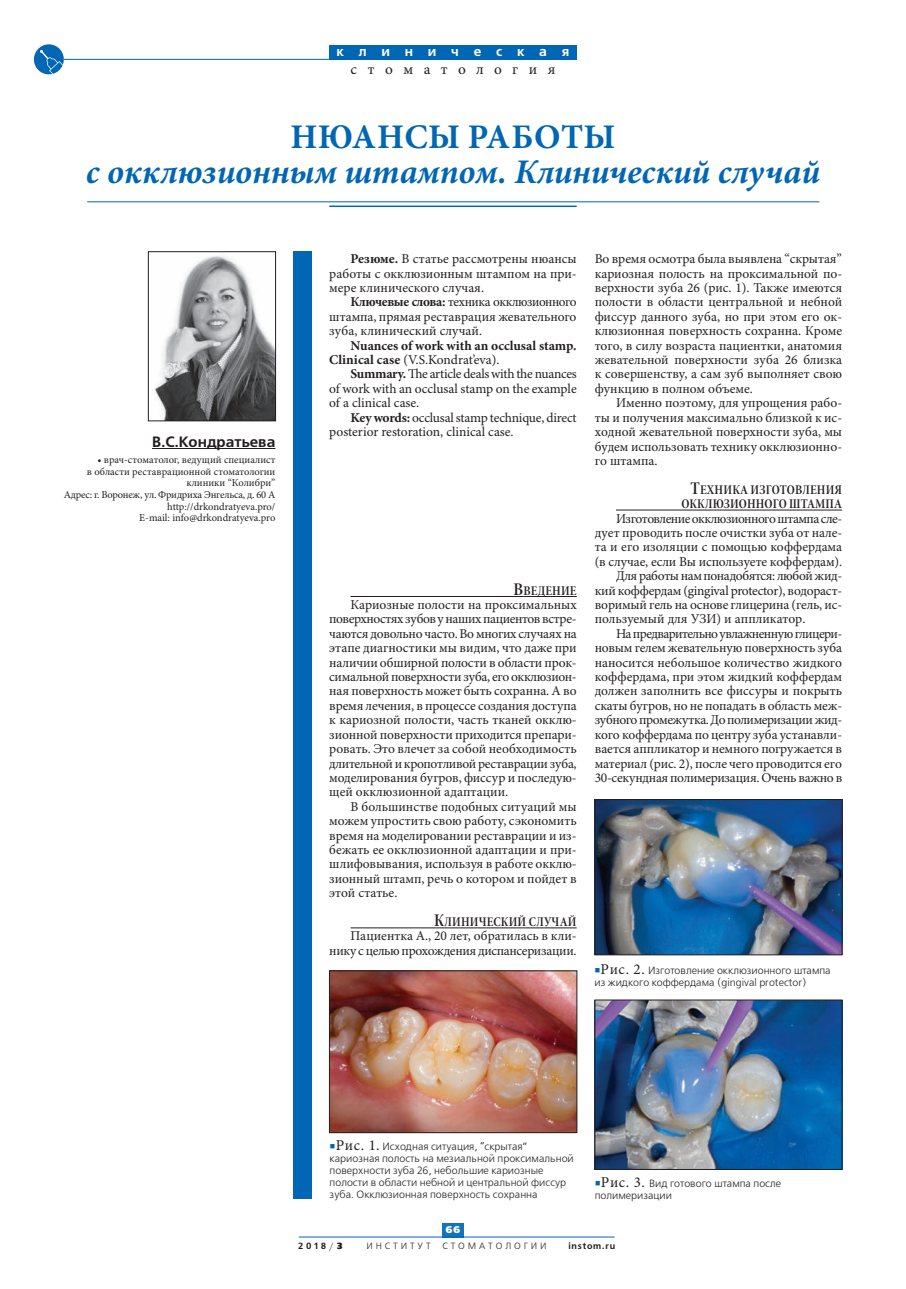
<style>
.page{position:relative;width:906px;height:1289px;background:#fff}
.page>*{position:absolute;margin:0;border:0;box-sizing:border-box;transform-origin:0 0}
.t1{font:italic 700 34.5px "Minion Pro";letter-spacing:-.005em;color:#0166b3}
.t2{font:700 34.5px "Minion Pro";color:#0166b3}
.t3{font:700 15px "Free Set C";color:#231f20}
.t4{font:15px "Minion Pro Capt";letter-spacing:.695em;color:#231f20}
.t5{font:13.5px/14.4px "Minion Pro";letter-spacing:-.01em;color:#231f20;text-align:justify}
.t6{font:13.5px "Minion Pro";letter-spacing:-.04em;color:#231f20}
.t7{font:700 13.5px/14.4px "Minion Pro";letter-spacing:-.005em;color:#231f20}
.t8{font:13.5px/14.4px "Minion Pro Semibold Cn Subh";letter-spacing:.01em;color:#231f20;text-align:right}
.t9{font:13.5px "Minion Pro";letter-spacing:-.035em;color:#231f20}
.t10{font:13.5px "Minion Pro";letter-spacing:-.03em;color:#231f20}
.t11{font:700 13.5px "Free Set C";letter-spacing:1.09em;color:#fff}
.t12{font:10.5px/12px "Free Set C";color:#231f20}
.t13{font:10.5px/11.7px "Minion Pro";letter-spacing:-.005em;color:#231f20;text-align:right}
.t14{font:9.75px "Free Set Black C";color:#fff}
.t15{font:9px "Free Set C";letter-spacing:.32em;color:#231f20}
.t16{font:700 9px "Free Set C";letter-spacing:.085em;color:#231f20}
.s1{font-weight:700}
.s2{font-weight:400}
.s3{font-size:18px}
.s4{font-family:"Minion Pro";font-size:15px;color:#0166b3}
.s5{font-family:"Minion Pro";font-size:15px}
.s6{font-family:"Free Set Black C";font-weight:400}
</style>
<div class="page">
<hr style="left:64px;top:59px;width:267px;height:1px;background:#0166b3">
<div style="left:329px;top:45px;width:248px;height:15px;background:#0166b3"></div>
<div style="left:442px;top:1222px;width:21px;height:15px;background:#1374bb"></div>
<hr style="left:299px;top:1236px;width:315px;height:1px;background:#0166b3">
<svg style="left:33px;top:44px;width:31px;height:31px"></svg>
<hr style="left:329px;top:205px;width:248px;height:2px;background:#0166b3">
<hr style="left:87px;top:201px;width:732px;height:1px;background:#0166b3">
<div style="left:293px;top:251px;width:18px;height:948px;background:#0166b3"></div>
<hr style="left:152px;top:448px;width:123px;height:1px;background:#231f20">
<hr style="left:350px;top:596px;width:227px;height:1px;background:#231f20">
<hr style="left:350px;top:927px;width:227px;height:1px;background:#231f20">
<hr style="left:616px;top:510px;width:226px;height:1px;background:#231f20">
<img style="left:331px;top:972px;width:244px;height:158px">
<div style="left:329px;top:970px;width:248px;height:162px;border:1px solid #231f20"></div>
<img style="left:597px;top:801px;width:243px;height:152px">
<div style="left:595px;top:799px;width:247px;height:156px;border:1px solid #231f20"></div>
<img style="left:597px;top:1001px;width:243px;height:166px">
<img style="left:154px;top:256px;width:120px;height:163px">
<div style="left:148px;top:251px;width:128px;height:170px;border:1px solid #231f20"></div>
<p class="t11" style="left:336px;top:44px;width:234px">клиническая</p>
<p class="t4" style="left:350px;top:60px;width:206px">стоматология</p>
<h1 class="t2" style="left:290px;top:117px;width:57px">Нюансы</h1>
<h1 class="t2" style="left:468px;top:117px;width:26px">работы</h1>
<h1 class="t1" style="left:86px;top:151px;width:736px">с окклюзионным штампом. Клинический случай</h1>
<p class="t3" style="left:152px;top:433px;width:125px">В.С.Кондратьева</p>
<p class="t13" style="left:64px;top:454px;width:213px">• врач-стоматолог, ведущий специалист<br>в области реставрационной стоматологии клиники “Колибри”<br>Адрес: г. Воронеж, ул. Фридриха Энгельса, д. 60 А http://drkondratyeva.pro/<br>E-mail: info@drkondratyeva.pro</p>
<p class="t5" style="left:329px;top:252px;width:249px;text-indent:21px"><span class="s1">Резюме.</span> В статье рассмотрены нюансы работы с окклюзионным штампом на при&shy;мере клинического случая.</p>
<p class="t5" style="left:329px;top:295px;width:249px;text-indent:21px"><span class="s1">Ключевые слова:</span> техника окклюзионного штампа, прямая реставрация жевательного зуба, клинический случай.</p>
<p class="t7" style="left:329px;top:339px;width:249px;text-indent:21px">Nuances of work with an occlusal stamp.<br>Clinical case <span class="s2">(V.S.Kondrat’eva).</span></p>
<p class="t5" style="left:329px;top:367px;width:249px;text-indent:21px"><span class="s1">Summary.</span> The article deals with the nuances of work with an occlusal stamp on the example of a clinical case.</p>
<p class="t5" style="left:329px;top:411px;width:249px;text-indent:21px"><span class="s1">Key words:</span> occlusal stamp technique, direct posterior restoration, clinical case.</p>
<p class="t8" style="left:513px;top:583px;width:65px"><span class="s3">В</span>ведение</p>
<p class="t5" style="left:329px;top:598px;width:249px;text-indent:21px">Кариозные полости на проксимальных поверхностях зубов у наших пациентов встре&shy;чаются довольно часто. Во многих случаях на этапе диагностики мы видим, что даже при наличии обширной полости в области прок&shy;симальной поверхности зуба, его окклюзион&shy;ная поверхность может быть сохранна. А во время лечения, в процессе создания доступа к кариозной полости, часть тканей окклю&shy;зионной поверхности приходится препари&shy;ровать. Это влечет за собой необходимость длительной и кропотливой реставрации зуба, моделирования бугров, фиссур и последую&shy;щей окклюзионной адаптации.</p>
<p class="t5" style="left:329px;top:799px;width:249px;text-indent:21px">В большинстве подобных ситуаций мы можем упростить свою работу, сэкономить время на моделировании реставрации и из&shy;бежать ее окклюзионной адаптации и при&shy;шлифовывания, используя в работе окклю&shy;зионный штамп, речь о котором и пойдет в этой статье.</p>
<p class="t8" style="left:434px;top:914px;width:144px"><span class="s3">К</span>линический случай</p>
<p class="t5" style="left:329px;top:929px;width:249px;text-align:right">Пациентка А., 20 лет, обратилась в кли&shy;нику с целью прохождения диспансеризации.</p>
<p class="t5" style="left:595px;top:252px;width:249px">Во время осмотра была выявлена “скрытая” кариозная полость на проксимальной по&shy;верхности зуба 26 (рис. 1). Также имеются полости в области центральной и небной фиссур данного зуба, но при этом его ок&shy;клюзионная поверхность сохранна. Кроме того, в силу возраста пациентки, анатомия жевательной поверхности зуба 26 близка к совершенству, а сам зуб выполняет свою функцию в полном объеме.</p>
<p class="t5" style="left:595px;top:396px;width:249px;text-indent:21px">Именно поэтому, для упрощения рабо&shy;ты и получения максимально близкой к ис&shy;ходной жевательной поверхности зуба, мы будем использовать технику окклюзионно&shy;го штампа.</p>
<p class="t8" style="left:681px;top:482px;width:162px"><span class="s3">Т</span>ехника изготовления окклюзионного штампа</p>
<p class="t6" style="left:616px;top:510px;width:228px">Изготовление окклюзионного штампа сле-</p>
<p class="t5" style="left:595px;top:526px;width:249px">дует проводить после очистки зуба от нале-</p>
<p class="t5" style="left:595px;top:540px;width:249px">та и его изоляции с помощью коффердама</p>
<p class="t5" style="left:595px;top:555px;width:249px">(в случае, если Вы используете коффердам).</p>
<p class="t10" style="left:616px;top:568px;width:228px">Для работы нам понадобятся: любой жид-</p>
<p class="t5" style="left:595px;top:583px;width:249px">кий коффердам (gingival protector), водораст-</p>
<p class="t5" style="left:595px;top:598px;width:249px">воримый гель на основе глицерина (гель, ис-</p>
<p class="t5" style="left:595px;top:612px;width:106px">пользуемый для УЗИ</p>
<p class="t5" style="left:716px;top:612px;width:90px">) и аппликатор.</p>
<p class="t6" style="left:616px;top:625px;width:228px">На предварительно увлажненную глицери-</p>
<p class="t5" style="left:595px;top:641px;width:249px">новым гелем жевательную поверхность зуба</p>
<p class="t5" style="left:595px;top:655px;width:249px">наносится небольшое количество жидкого</p>
<p class="t5" style="left:595px;top:670px;width:249px">коффердама, при этом жидкий коффердам</p>
<p class="t5" style="left:595px;top:684px;width:249px">должен заполнить все фиссуры и покрыть</p>
<p class="t5" style="left:595px;top:699px;width:249px">скаты бугров, но не попадать в область меж-</p>
<p class="t9" style="left:595px;top:712px;width:249px">зубного промежутка. До полимеризации жид-</p>
<p class="t5" style="left:595px;top:727px;width:249px">кого коффердама по центру зуба устанавли-</p>
<p class="t5" style="left:595px;top:742px;width:249px">вается аппликатор и немного погружается в</p>
<p class="t5" style="left:595px;top:756px;width:249px">материал (рис. 2), после чего проводится его</p>
<p class="t5" style="left:595px;top:771px;width:249px">30-секундная полимеризация. Очень важно в</p>
<p class="t12" style="left:594px;top:964px;width:238px"><span class="s4">■</span><span class="s5">Рис. 2.</span> Изготовление окклюзионного штампа из жидкого коффердама (gingival protector)</p>
<p class="t12" style="left:330px;top:1141px;width:246px"><span class="s4">■</span><span class="s5">Рис. 1.</span> Исходная ситуация, “скрытая” кариозная полость на мезиальной проксимальной поверхности зуба 26, небольшие кариозные полости в области небной и центральной фиссур зуба. Окклюзионная поверхность сохранна</p>
<p class="t14" style="left:445px;top:1223px;width:16px">66</p>
<p class="t12" style="left:595px;top:1177px;width:188px"><span class="s4">■</span><span class="s5">Рис. 3.</span> Вид готового штампа после полимеризации</p>
<p class="t16" style="left:298px;top:1241px;width:45px">2018<span class="s2">/</span><span class="s6">3</span></p>
<p class="t15" style="left:366px;top:1241px;width:66px">ИНСТИТУТ</p>
<p class="t15" style="left:442px;top:1241px;width:106px">СТОМАТОЛОГИИ</p>
<p class="t16" style="left:568px;top:1241px;width:48px">instom.ru</p>
</div>
